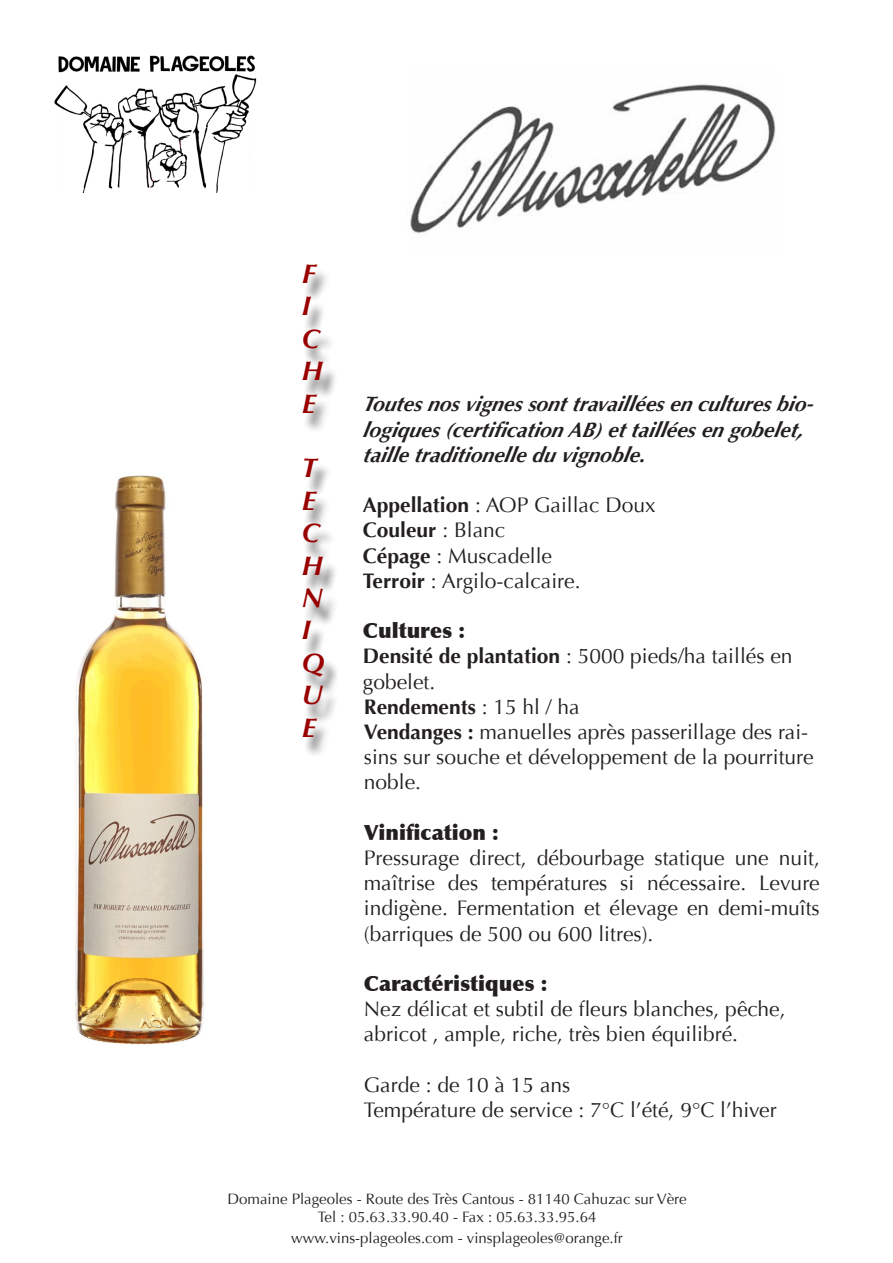
<style>
.page{position:relative;width:893px;height:1263px;background:#fff}
.page>*{position:absolute;margin:0;border:0;box-sizing:border-box;transform-origin:0 0}
.t1{font:italic 700 27px "Optima";color:#900}
.t2{font:21px/25.2px "Optima";color:#231f20}
.t3{font:italic 700 21px/25.2px "Optima";color:#231f20}
.t4{font:900 21px "Optima";color:#231f20}
.t5{font:700 21px "Optima";color:#231f20}
.t6{font:15px "Optima";color:#231f20}
.s1{font-weight:700}
.s2{font-weight:400}
</style>
<div class="page">
<img style="left:54px;top:55px;width:203px;height:137px">
<div style="left:302px;top:269px;width:37px;height:489px;background:#231f20;opacity:.75"></div>
<img style="left:75px;top:475px;width:129px;height:570px">
<img style="left:410px;top:84px;width:366px;height:149px">
<p class="t1" style="left:302px;top:258px;width:15px">F</p>
<p class="t1" style="left:302px;top:290px;width:10px">I</p>
<p class="t1" style="left:302px;top:323px;width:20px">C</p>
<p class="t1" style="left:302px;top:355px;width:23px">H</p>
<p class="t1" style="left:302px;top:387px;width:16px">E</p>
<p class="t1" style="left:302px;top:452px;width:17px">T</p>
<p class="t1" style="left:302px;top:485px;width:16px">E</p>
<p class="t1" style="left:302px;top:517px;width:20px">C</p>
<p class="t1" style="left:302px;top:549px;width:23px">H</p>
<p class="t1" style="left:302px;top:582px;width:23px">N</p>
<p class="t1" style="left:302px;top:614px;width:10px">I</p>
<p class="t1" style="left:302px;top:647px;width:24px">Q</p>
<p class="t1" style="left:302px;top:679px;width:23px">U</p>
<p class="t1" style="left:302px;top:711px;width:16px">E</p>
<p class="t3" style="left:363px;top:392px;width:456px">Toutes nos vignes sont travaillées en cultures bio&shy;logiques (certification AB) et taillées en gobelet, taille traditionelle du vignoble.</p>
<p class="t2" style="left:363px;top:493px;width:294px"><span class="s1">Appellation</span> : AOP Gaillac Doux</p>
<p class="t5" style="left:363px;top:518px;width:144px">Couleur <span class="s2">: Blanc</span></p>
<p class="t2" style="left:363px;top:543px;width:191px"><span class="s1">Cépage</span> : Muscadelle</p>
<p class="t2" style="left:363px;top:568px;width:219px"><span class="s1">Terroir</span> : Argilo-calcaire.</p>
<p class="t4" style="left:363px;top:618px;width:104px">Cultures :</p>
<p class="t2" style="left:363px;top:644px;width:431px"><span class="s1">Densité de plantation</span> : 5000 pieds/ha taillés en</p>
<p class="t2" style="left:363px;top:669px;width:74px">gobelet.</p>
<p class="t5" style="left:364px;top:694px;width:217px">Rendements <span class="s2">: 15 hl / ha</span></p>
<p class="t2" style="left:364px;top:719px;width:451px"><span class="s1">Vendanges :</span> manuelles après passerillage des rai&shy;sins sur souche et développement de la pourriture noble.</p>
<p class="t4" style="left:364px;top:819px;width:137px">Vinification :</p>
<p class="t2" style="left:364px;top:845px;width:457px;text-align:justify">Pressurage direct, débourbage statique une nuit, maîtrise des températures si nécessaire. Levure indigène. Fermentation et élevage en demi-muîts (barriques de 500 ou 600 litres).</p>
<p class="t4" style="left:364px;top:971px;width:185px">Caractéristiques :</p>
<p class="t2" style="left:364px;top:997px;width:423px">Nez délicat et subtil de fleurs blanches, pêche, abricot , ample, riche, très bien équilibré.</p>
<p class="t2" style="left:364px;top:1072px;width:208px">Garde : de 10 à 15 ans</p>
<p class="t2" style="left:364px;top:1097px;width:414px">Température de service : 7°C l’été, 9°C l’hiver</p>
<p class="t6" style="left:228px;top:1190px;width:461px">Domaine Plageoles - Route des Très Cantous - 81140 Cahuzac sur Vère</p>
<p class="t6" style="left:318px;top:1208px;width:280px">Tel : 05.63.33.90.40 - Fax : 05.63.33.95.64</p>
<p class="t6" style="left:291px;top:1229px;width:333px">www.vins-plageoles.com - vinsplageoles@orange.fr</p>
</div>
